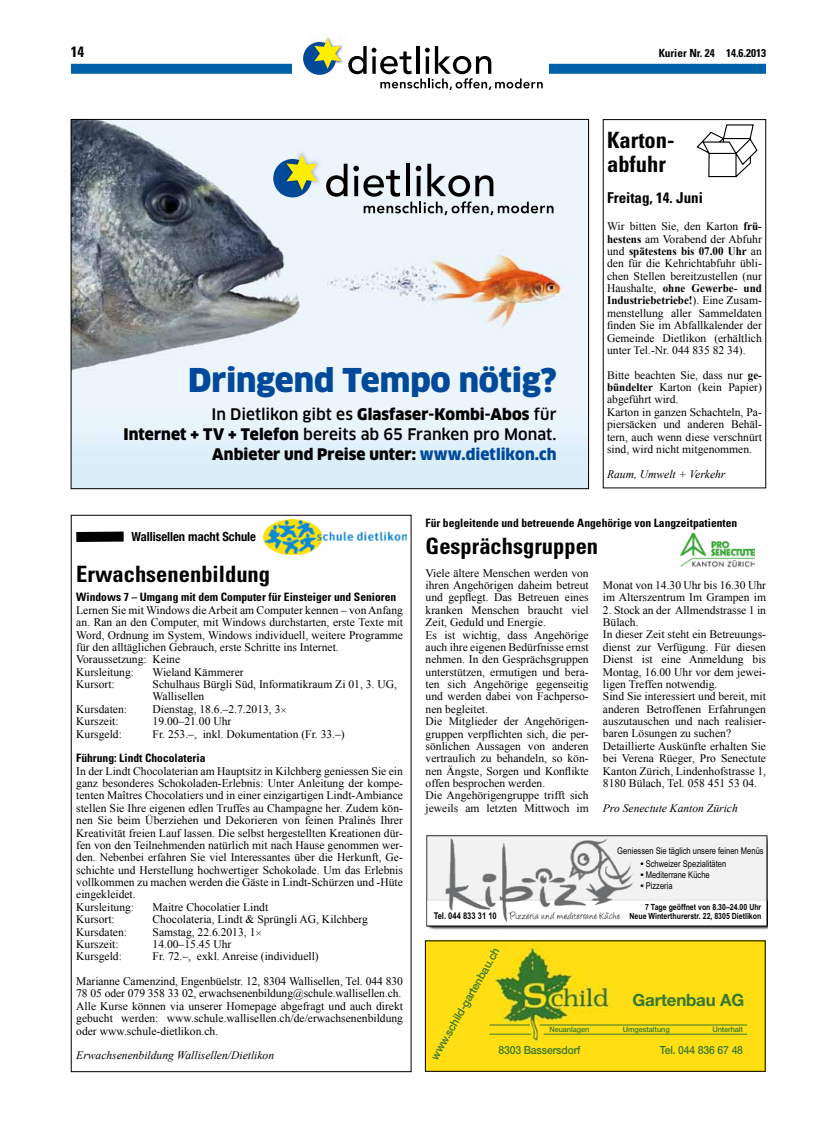
<style>
.page{position:relative;width:837px;height:1134px;background:#fff}
.page>*{position:absolute;margin:0;border:0;box-sizing:border-box;transform-origin:0 0}
.t1{font:900 32px "Clan OT";letter-spacing:-.005em;color:#004a99}
.t2{font:700 condensed 22.5px/23.8px "Univers";color:#000}
.t3{font:700 16.88px "Helvetica Neue";color:#35782f}
.t4{font:900 15.62px/20.2px "Clan OT";letter-spacing:.005em;color:#000;text-align:right}
.t5{font:700 condensed 15px "Univers";color:#000}
.t6{font:700 condensed 12.5px "Helvetica Neue";color:#000}
.t7{font:11.5px/12.4px "Times New Roman";color:#000}
.t8{font:700 condensed 11.5px "Univers";color:#000}
.t9{font:italic 11.5px "Times New Roman";color:#000}
.t10{font:500 11.25px "Helvetica Neue";letter-spacing:-.01em;color:#35782f;scale:.92 1}
.t11{font:500 11.25px "Helvetica Neue";letter-spacing:-.01em;color:#35782f}
.t12{font:700 condensed 11.25px "Univers";color:#000}
.t13{font:9.25px "Arial Narrow+IWQMWX";color:#000}
.t14{font:9.25px "Arial Narrow Bold+KMFJQI";color:#000}
.t15{font:8.5px "Arial Narrow Bold+KMFJQI";color:#000}
.t16{font:500 7.5px "Helvetica Neue";letter-spacing:-.01em;color:#35782f}
.s1{font-weight:500}
.s2{color:#004a99}
.s3{font-weight:700}
.s4{font-family:"Arial Bold MT+OUWGUK"}
</style>
<div class="page">
<div style="left:71px;top:64px;width:694px;height:10px;background:#0060a9"></div>
<div style="left:292px;top:24px;width:256px;height:80px;background:#fff"></div>
<img style="left:310px;top:35px;width:33px;height:38px">
<div style="left:303px;top:42px;width:33px;height:33px;background:#004a99;border-radius:50%"></div>
<svg style="left:314px;top:38px;width:27px;height:31px"></svg>
<svg style="left:348px;top:46px;width:194px;height:44px"></svg>
<img style="left:73px;top:121px;width:513px;height:366px">
<div style="left:273px;top:159px;width:38px;height:38px;background:#004a99;border-radius:50%"></div>
<img style="left:280px;top:148px;width:44px;height:49px">
<svg style="left:286px;top:154px;width:31px;height:36px"></svg>
<svg style="left:326px;top:164px;width:21px;height:33px"></svg>
<svg style="left:353px;top:164px;width:200px;height:51px"></svg>
<svg style="left:696px;top:124px;width:62px;height:54px"></svg>
<img style="left:264px;top:519px;width:142px;height:36px">
<svg style="left:70px;top:526px;width:54px;height:21px"></svg>
<img style="left:680px;top:533px;width:74px;height:34px">
<img style="left:427px;top:942px;width:336px;height:128px">
<div style="left:425px;top:940px;width:340px;height:132px;border:1px solid #000"></div>
<hr style="left:539px;top:1025px;width:207px;height:1px;background:#35782f">
<hr style="left:489px;top:1025px;width:40px;height:1px;background:#35782f">
<hr style="left:543px;top:1034px;width:203px;height:1px;background:#35782f">
<hr style="left:489px;top:1034px;width:41px;height:1px;background:#35782f">
<img style="left:426px;top:835px;width:340px;height:94px">
<div style="left:590px;top:905px;width:174px;height:15px;background:#fff"></div>
<img style="left:509px;top:911px;width:111px;height:11px">
<h3 class="t5" style="left:71px;top:42px;width:15px">14</h3>
<p class="t12" style="left:658px;top:46px;width:109px">Kurier Nr. 24 14.6.2013</p>
<h1 class="t1" style="left:188px;top:361px;width:369px">Dringend Tempo nötig?</h1>
<h3 class="t4" style="left:123px;top:404px;width:434px"><span class="s1">In Dietlikon gibt es</span> Glasfaser-Kombi-Abos <span class="s1">für<br></span>Internet + TV + Telefon <span class="s1">bereits ab 65 Franken pro Monat.<br></span>Anbieter und Preise unter: <span class="s2">www.dietlikon.ch</span></h3>
<h2 class="t2" style="left:607px;top:128px;width:69px">Karton&shy;abfuhr</h2>
<h3 class="t5" style="left:607px;top:188px;width:97px">Freitag, 14. Juni</h3>
<p class="t7" style="left:607px;top:220px;width:156px;text-align:justify">Wir bitten Sie, den Karton <span class="s3">frü&shy;hestens</span> am Vorabend der Abfuhr und <span class="s3">spätestens bis 07.00 Uhr</span> an den für die Kehrichtabfuhr übli&shy;chen Stellen bereitzustellen (nur Haushalte, <span class="s3">ohne Gewerbe- und Industriebetriebe!</span>). Eine Zusam&shy;menstellung aller Sammeldaten finden Sie im Abfallkalender der Gemeinde Dietlikon (erhältlich unter Tel.-Nr. 044 835 82 34).</p>
<p class="t7" style="left:607px;top:368px;width:156px">Bitte beachten Sie, dass nur <span class="s3">ge&shy;bündelter</span> Karton (kein Papier) abgeführt wird.<br>Karton in ganzen Schachteln, Pa&shy;piersäcken und anderen Behäl&shy;tern, auch wenn diese verschnürt sind, wird nicht mitgenommen.</p>
<p class="t9" style="left:607px;top:466px;width:120px">Raum, Umwelt + Verkehr</p>
<p class="t6" style="left:131px;top:526px;width:126px">Wallisellen macht Schule</p>
<h2 class="t2" style="left:76px;top:561px;width:195px">Erwachsenenbildung</h2>
<p class="t8" style="left:76px;top:590px;width:321px">Windows 7 – Umgang mit dem Computer für Einsteiger und Senioren</p>
<p class="t7" style="left:76px;top:604px;width:328px">Lernen Sie mit Windows die Arbeit am Computer kennen – von Anfang an. Ran an den Computer, mit Windows durchstarten, erste Texte mit Word, Ordnung im System, Windows individuell, weitere Programme für den alltäglichen Gebrauch, erste Schritte ins Internet.<br>Voraussetzung: Keine<br>Kursleitung:</p>
<p class="t7" style="left:152px;top:665px;width:93px">Wieland Kämmerer</p>
<p class="t7" style="left:76px;top:678px;width:40px">Kursort:</p>
<p class="t7" style="left:152px;top:678px;width:246px">Schulhaus Bürgli Süd, Informatikraum Zi 01, 3. UG,<br>Wallisellen</p>
<p class="t7" style="left:76px;top:702px;width:52px">Kursdaten:</p>
<p class="t7" style="left:152px;top:702px;width:136px">Dienstag, 18.6.–2.7.2013, 3×</p>
<p class="t7" style="left:76px;top:715px;width:44px">Kurszeit:</p>
<p class="t7" style="left:152px;top:715px;width:80px">19.00–21.00 Uhr</p>
<p class="t7" style="left:76px;top:727px;width:47px">Kursgeld:</p>
<p class="t7" style="left:152px;top:727px;width:194px">Fr. 253.–, inkl. Dokumentation (Fr. 33.–)</p>
<p class="t8" style="left:76px;top:751px;width:131px">Führung: Lindt Chocolateria</p>
<p class="t7" style="left:76px;top:764px;width:328px">In der Lindt Chocolaterian am Hauptsitz in Kilchberg geniessen Sie ein ganz besonderes Schokoladen-Erlebnis: Unter Anleitung der kompe&shy;tenten Maîtres Chocolatiers und in einer einzigartigen Lindt-Ambiance stellen Sie Ihre eigenen edlen Truffes au Champagne her. Zudem kön&shy;nen Sie beim Überziehen und Dekorieren von feinen Pralinés Ihrer Kreativität freien Lauf lassen. Die selbst hergestellten Kreationen dür&shy;fen von den Teilnehmenden natürlich mit nach Hause genommen wer&shy;den. Nebenbei erfahren Sie viel Interessantes über die Herkunft, Ge&shy;schichte und Herstellung hochwertiger Schokolade. Um das Erlebnis vollkommen zu machen werden die Gäste in Lindt-Schürzen und -Hüte eingekleidet.<br>Kursleitung:</p>
<p class="t7" style="left:152px;top:900px;width:117px">Maitre Chocolatier Lindt</p>
<p class="t7" style="left:76px;top:913px;width:40px">Kursort:</p>
<p class="t7" style="left:152px;top:913px;width:217px">Chocolateria, Lindt &amp; Sprüngli AG, Kilchberg</p>
<p class="t7" style="left:76px;top:925px;width:52px">Kursdaten:</p>
<p class="t7" style="left:152px;top:925px;width:111px">Samstag, 22.6.2013, 1×</p>
<p class="t7" style="left:76px;top:938px;width:44px">Kurszeit:</p>
<p class="t7" style="left:152px;top:938px;width:80px">14.00–15.45 Uhr</p>
<p class="t7" style="left:76px;top:950px;width:47px">Kursgeld:</p>
<p class="t7" style="left:76px;top:944px;width:328px;line-height:24.8px;text-indent:76px">Fr. 72.–, exkl. Anreise (individuell)<br>Marianne Camenzind, Engenbüelstr. 12, 8304 Wallisellen, Tel. 044 830</p>
<p class="t7" style="left:76px;top:987px;width:328px">78 05 oder 079 358 33 02, erwachsenenbildung@schule.wallisellen.ch.<br>Alle Kurse können via unserer Homepage abgefragt und auch direkt gebucht werden: www.schule.wallisellen.ch/de/erwachsenenbildung oder www.schule-dietlikon.ch.</p>
<p class="t9" style="left:76px;top:1047px;width:199px">Erwachsenenbildung Wallisellen/Dietlikon</p>
<p class="t8" style="left:425px;top:516px;width:313px">Für begleitende und betreuende Angehörige von Langzeitpatienten</p>
<h2 class="t2" style="left:425px;top:534px;width:174px">Gesprächsgruppen</h2>
<p class="t7" style="left:425px;top:566px;width:164px">Viele ältere Menschen werden von ihren Angehörigen daheim betreut und gepflegt. Das Betreuen eines kranken Menschen braucht viel<br>Zeit, Geduld und Energie.<br>Es ist wichtig, dass Angehörige auch ihre eigenen Bedürfnisse ernst nehmen. In den Gesprächsgruppen unterstützen, ermutigen und bera&shy;ten sich Angehörige gegenseitig und werden dabei von Fachperso&shy;nen begleitet.<br>Die Mitglieder der Angehörigen&shy;gruppen verpflichten sich, die per&shy;sönlichen Aussagen von anderen vertraulich zu behandeln, so kön&shy;nen Ängste, Sorgen und Konflikte offen besprochen werden.<br>Die Angehörigengruppe trifft sich jeweils am letzten Mittwoch im</p>
<p class="t7" style="left:602px;top:579px;width:165px">Monat von 14.30 Uhr bis 16.30 Uhr im Alterszentrum Im Grampen im</p>
<p class="t7" style="left:602px;top:603px;width:165px">2. Stock an der Allmendstrasse 1 in<br>Bülach.<br>In dieser Zeit steht ein Betreuungs&shy;dienst zur Verfügung. Für diesen<br>Dienst ist eine Anmeldung bis<br>Montag, 16.00 Uhr vor dem jewei&shy;ligen Treffen notwendig.<br>Sind Sie interessiert und bereit, mit anderen Betroffenen Erfahrungen auszutauschen und nach realisier&shy;baren Lösungen zu suchen?<br>Detaillierte Auskünfte erhalten Sie bei Verena Rüeger, Pro Senectute<br>Kanton Zürich, Lindenhofstrasse 1,<br>8180 Bülach, Tel. 058 451 53 04.</p>
<p class="t9" style="left:602px;top:800px;width:136px">Pro Senectute Kanton Zürich</p>
<p class="t13" style="left:617px;top:844px;width:148px">Geniessen Sie täglich unsere feinen Menüs</p>
<p class="t13" style="left:640px;top:857px;width:87px"><span class="s4">•</span> Schweizer Spezialitäten</p>
<p class="t13" style="left:640px;top:868px;width:71px"><span class="s4">•</span> Mediterrane Küche</p>
<p class="t13" style="left:640px;top:879px;width:34px"><span class="s4">•</span> Pizzeria</p>
<p class="t15" style="left:645px;top:900px;width:118px">7 Tage geöffnet von 8.30–24.00 Uhr</p>
<p class="t14" style="left:433px;top:909px;width:65px">Tel. 044 833 31 10</p>
<p class="t15" style="left:629px;top:909px;width:133px">Neue Winterthurerstr. 22, 8305 Dietlikon</p>
<p class="t11" style="left:427px;top:1055px;width:128px;rotate:-60deg">www.schild-gartenbau.ch</p>
<h3 class="t3" style="left:632px;top:989px;width:113px">Gartenbau AG</h3>
<p class="t16" style="left:549px;top:1024px;width:41px">Neuanlagen</p>
<p class="t16" style="left:622px;top:1024px;width:48px">Umgestaltung</p>
<p class="t16" style="left:712px;top:1024px;width:32px">Unterhalt</p>
<p class="t10" style="left:498px;top:1043px;width:91px">8303 Bassersdorf</p>
<p class="t10" style="left:659px;top:1043px;width:92px">Tel. 044 836 67 48</p>
</div>
